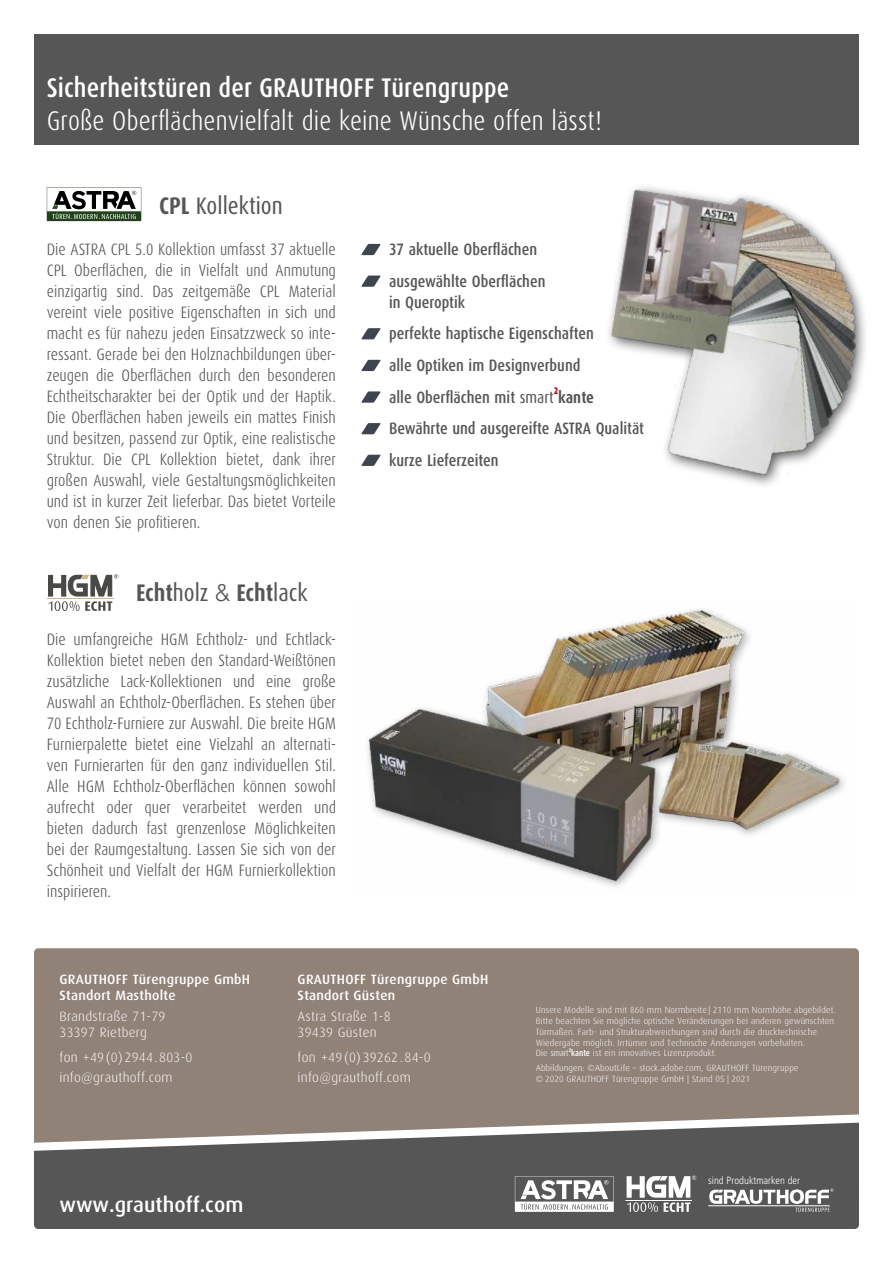
<style>
.page{position:relative;width:893px;height:1263px;background:#fff}
.page>*{position:absolute;margin:0;border:0;box-sizing:border-box;transform-origin:0 0}
.t1{font:300 27px "Dax Condensed";letter-spacing:.005em;color:#fff}
.t2{font:500 27px "Dax Condensed";letter-spacing:.005em;color:#fff}
.t3{font:700 24px "Dax Condensed";color:#565656}
.t4{font:24px "Dax Condensed";color:#565656}
.t5{font:500 21px "Dax";color:#fff}
.t6{font:300 16.5px/21px "Dax Condensed";color:#565656;text-align:justify}
.t7{font:500 16.5px/31.7px "Dax Condensed";color:#565656}
.t8{font:300 13.5px/16.2px "Dax";letter-spacing:.02em;color:#fff}
.t9{font:500 13.5px/16.2px "Dax";letter-spacing:.02em;color:#fff}
.t10{font:300 condensed 10.5px "Frutiger LT";color:#fff}
.t11{font:900 9.6px "Dax Condensed";color:#b61716}
.t12{font:300 9px/10.8px "Dax";letter-spacing:.01em;color:#fff}
.t13{font:800 5.25px "Dax Condensed";color:#fff}
.s1{font-weight:700}
.s2{font-weight:400}
.s3{font-family:"Helvetica Neue LT Std";font-weight:300}
.s4{font-family:"Dax Condensed"}
.s5{font-family:"Dax Condensed";font-weight:500}
</style>
<div class="page">
<div style="left:34px;top:948px;width:825px;height:213px;background:#918278;border-radius:4px"></div>
<div style="left:34px;top:34px;width:825px;height:111px;background:#565656"></div>
<svg style="left:613px;top:1114px;width:246px;height:9px"></svg>
<svg style="left:34px;top:1123px;width:825px;height:52px;background:#747270"></svg>
<svg style="left:361px;top:244px;width:20px;height:11px"></svg>
<svg style="left:361px;top:276px;width:20px;height:11px"></svg>
<svg style="left:361px;top:328px;width:20px;height:11px"></svg>
<svg style="left:361px;top:360px;width:20px;height:11px"></svg>
<svg style="left:361px;top:391px;width:20px;height:12px"></svg>
<svg style="left:361px;top:423px;width:20px;height:11px"></svg>
<svg style="left:361px;top:455px;width:20px;height:11px"></svg>
<div style="left:47px;top:187px;width:94px;height:34px;background:#22421c"></div>
<div style="left:47px;top:187px;width:94px;height:24px;background:#fff"></div>
<svg style="left:52px;top:191px;width:84px;height:28px"></svg>
<hr style="left:47px;top:599px;width:67px;height:1px;background:#ceb788">
<svg style="left:48px;top:574px;width:70px;height:37px"></svg>
<img style="left:367px;top:608px;width:478px;height:279px">
<svg style="left:34px;top:1175px;width:825px;height:54px;background:#656565"></svg>
<img style="left:608px;top:186px;width:257px;height:299px">
<h1 class="t2" style="left:47px;top:73px;width:464px">Sicherheitstüren der GRAUTHOFF Türengruppe</h1>
<h1 class="t1" style="left:47px;top:106px;width:557px">Große Oberflächenvielfalt die keine Wünsche offen lässt!</h1>
<h2 class="t4" style="left:159px;top:193px;width:125px"><span class="s1">CPL</span> Kollektion</h2>
<p class="t6" style="left:47px;top:239px;width:291px">Die ASTRA CPL 5.0 Kollektion umfasst 37 aktuelle CPL Oberflächen, die in Vielfalt und Anmutung einzigartig sind. Das zeitgemäße CPL Material vereint viele positive Eigenschaften in sich und macht es für nahezu jeden Einsatzzweck so inte&shy;ressant. Gerade bei den Holznachbildungen über&shy;zeugen die Oberflächen durch den besonderen Echtheitscharakter bei der Optik und der Haptik.<br>Die Oberflächen haben jeweils ein mattes Finish und besitzen, passend zur Optik, eine realistische Struktur. Die CPL Kollektion bietet, dank ihrer großen Auswahl, viele Gestaltungsmöglichkeiten und ist in kurzer Zeit lieferbar. Das bietet Vorteile von denen Sie profitieren.</p>
<h2 class="t3" style="left:136px;top:580px;width:173px">Echt<span class="s2">holz</span> <span class="s3">&amp;</span> Echt<span class="s2">lack</span></h2>
<p class="t6" style="left:47px;top:629px;width:291px">Die umfangreiche HGM Echtholz- und Echtlack-Kollektion bietet neben den Standard-Weißtönen zusätzliche Lack-Kollektionen und eine große Auswahl an Echtholz-Oberflächen. Es stehen über 70 Echtholz-Furniere zur Auswahl. Die breite HGM Furnierpalette bietet eine Vielzahl an alternati&shy;ven Furnierarten für den ganz individuellen Stil.<br>Alle HGM Echtholz-Oberflächen können sowohl aufrecht oder quer verarbeitet werden und bieten dadurch fast grenzenlose Möglichkeiten bei der Raumgestaltung. Lassen Sie sich von der Schönheit und Vielfalt der HGM Furnierkollektion inspirieren.</p>
<p class="t7" style="left:389px;top:234px;width:158px">37 aktuelle Oberflächen ausgewählte Oberflächen</p>
<p class="t7" style="left:389px;top:286px;width:207px">in Queroptik<br>perfekte haptische Eigenschaften alle Optiken im Designverbund alle Oberflächen mit <span class="s2">smart</span> <span class="s1">kante</span></p>
<p class="t11" style="left:554px;top:385px;width:6px">2</p>
<p class="t7" style="left:389px;top:413px;width:256px">Bewährte und ausgereifte ASTRA Qualität kurze Lieferzeiten</p>
<p class="t9" style="left:60px;top:971px;width:192px">GRAUTHOFF Türengruppe GmbH<br>Standort Mastholte</p>
<p class="t8" style="left:60px;top:1008px;width:107px">Brandstraße 71-79<br>33397 Rietberg</p>
<p class="t8" style="left:60px;top:1047px;width:134px;line-height:20.4px">fon +49 (0) 2944. 803-0 info@grauthoff.com</p>
<p class="t5" style="left:60px;top:1193px;width:185px">www.grauthoff.com</p>
<p class="t9" style="left:298px;top:971px;width:192px">GRAUTHOFF Türengruppe GmbH<br>Standort Güsten</p>
<p class="t8" style="left:298px;top:1008px;width:94px">Astra Straße 1-8<br>39439 Güsten</p>
<p class="t8" style="left:298px;top:1047px;width:134px;line-height:20.4px">fon +49 (0) 39262. 84-0 info@grauthoff.com</p>
<p class="t12" style="left:536px;top:1005px;width:301px">Unsere Modelle sind mit 860 mm Normbreite | 2110 mm Normhöhe abgebildet.<br>Bitte beachten Sie mögliche optische Veränderungen bei anderen gewünschten Türmaßen. Farb- und Strukturabweichungen sind durch die drucktechnische Wiedergabe möglich. Irrtümer und Technische Änderungen vorbehalten.<br>Die <span class="s4">smart</span> <span class="s5">kante</span> ist ein innovatives Lizenzprodukt.</p>
<p class="t13" style="left:569px;top:1047px;width:4px">2</p>
<p class="t12" style="left:536px;top:1063px;width:264px">Abbildungen: ©AboutLife – stock.adobe.com, GRAUTHOFF Türengruppe © 2020 GRAUTHOFF Türengruppe GmbH | Stand 05 | 2021</p>
<p class="t10" style="left:708px;top:1174px;width:93px">sind Produktmarken der</p>
</div>
